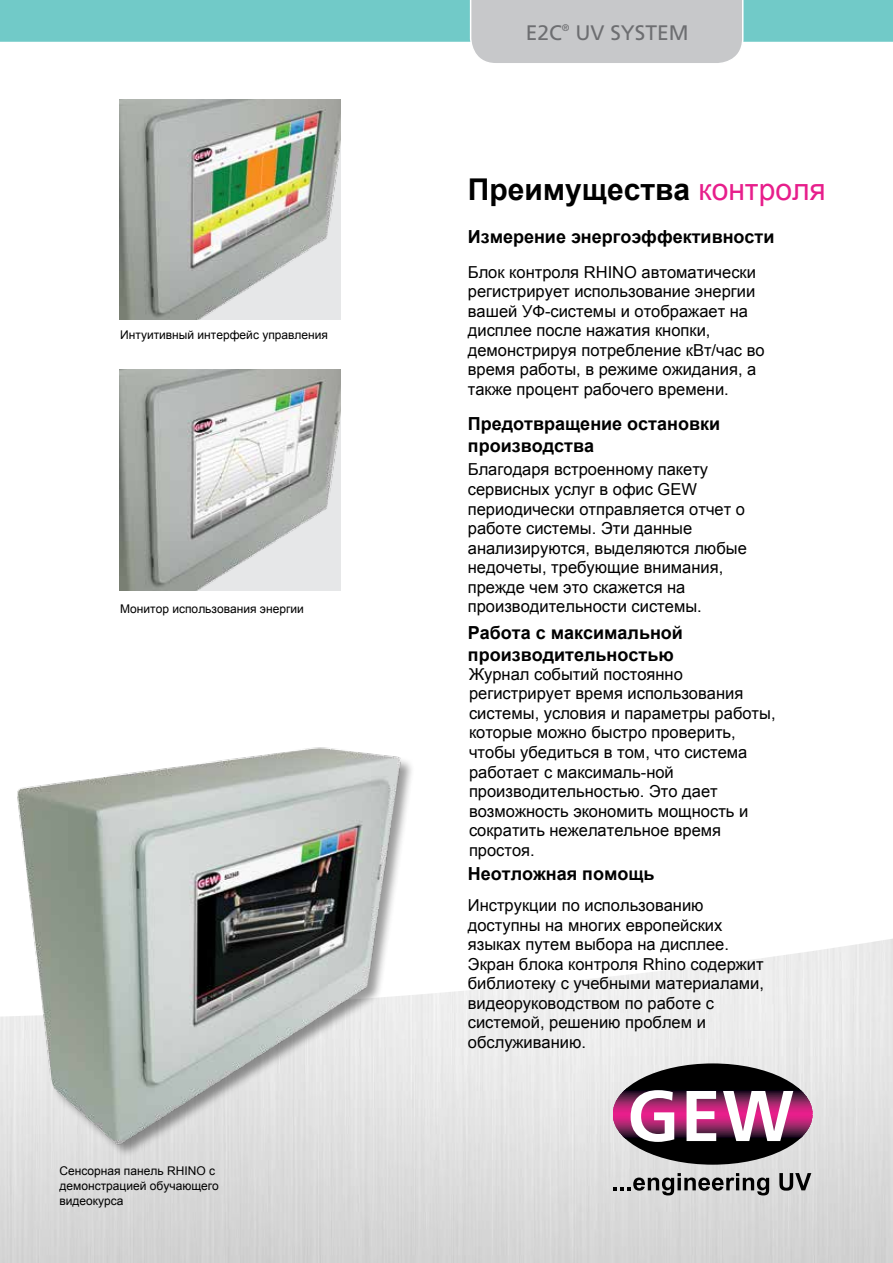
<style>
.page{position:relative;width:893px;height:1263px;background:#fff}
.page>*{position:absolute;margin:0;border:0;box-sizing:border-box;transform-origin:0 0}
.t1{font:700 30px "Arial";color:#000}
.t2{font:21px "Frutiger LT";color:#6d6e71}
.t3{font:700 18px/21.6px "Arial";color:#000}
.t4{font:16.5px/19.5px "Arial";color:#000}
.t5{font:12px/15px "Arial";color:#000}
.s1{font-weight:400;color:#e71e8b}
</style>
<div class="page">
<img style="left:0;top:939px;width:893px;height:324px">
<svg style="left:614px;top:1173px;width:155px;height:22px;background:#989898"></svg>
<svg style="left:779px;top:1173px;width:32px;height:18px"></svg>
<svg style="left:613px;top:1139px;width:200px;height:26px;background:#5d5d5d"></svg>
<hr style="left:613px;top:1138px;width:200px;height:1px;background:#000007">
<hr style="left:613px;top:1137px;width:200px;height:1px;background:#0c0014">
<hr style="left:613px;top:1136px;width:200px;height:1px;background:#200a21">
<hr style="left:613px;top:1135px;width:200px;height:1px;background:#2b1028">
<hr style="left:613px;top:1134px;width:200px;height:1px;background:#391732">
<hr style="left:613px;top:1133px;width:200px;height:1px;background:#471c3b">
<hr style="left:613px;top:1132px;width:200px;height:1px;background:#501f40">
<hr style="left:613px;top:1131px;width:200px;height:1px;background:#5f2248">
<hr style="left:613px;top:1130px;width:200px;height:1px;background:#68244e">
<hr style="left:613px;top:1129px;width:200px;height:1px;background:#752655">
<hr style="left:613px;top:1128px;width:200px;height:1px;background:#7e275a">
<hr style="left:613px;top:1127px;width:200px;height:1px;background:#8c2861">
<hr style="left:613px;top:1126px;width:200px;height:1px;background:#942865">
<hr style="left:613px;top:1125px;width:200px;height:1px;background:#a1286b">
<hr style="left:613px;top:1124px;width:200px;height:1px;background:#a9286f">
<hr style="left:613px;top:1123px;width:200px;height:1px;background:#b42774">
<hr style="left:613px;top:1122px;width:200px;height:1px;background:#bb2777">
<hr style="left:613px;top:1121px;width:200px;height:1px;background:#c5247b">
<hr style="left:613px;top:1120px;width:200px;height:1px;background:#cb237e">
<hr style="left:613px;top:1119px;width:200px;height:1px;background:#d32182">
<hr style="left:613px;top:1118px;width:200px;height:1px;background:#d82284">
<hr style="left:613px;top:1117px;width:200px;height:1px;background:#de2087">
<hr style="left:613px;top:1116px;width:200px;height:1px;background:#e21e88">
<hr style="left:613px;top:1115px;width:200px;height:1px;background:#e71e8a">
<hr style="left:613px;top:1114px;width:200px;height:1px;background:#e91e8c">
<hr style="left:613px;top:1113px;width:200px;height:1px;background:#e81e8c">
<hr style="left:613px;top:1112px;width:200px;height:1px;background:#e41e89">
<hr style="left:613px;top:1111px;width:200px;height:1px;background:#e01e87">
<hr style="left:613px;top:1110px;width:200px;height:1px;background:#da2085">
<hr style="left:613px;top:1109px;width:200px;height:1px;background:#d52283">
<hr style="left:613px;top:1108px;width:200px;height:1px;background:#ce2380">
<hr style="left:613px;top:1107px;width:200px;height:1px;background:#c8247d">
<hr style="left:613px;top:1106px;width:200px;height:1px;background:#be2579">
<hr style="left:613px;top:1105px;width:200px;height:1px;background:#b82676">
<hr style="left:613px;top:1104px;width:200px;height:1px;background:#ad2871">
<hr style="left:613px;top:1103px;width:200px;height:1px;background:#a5296d">
<hr style="left:613px;top:1102px;width:200px;height:1px;background:#992968">
<hr style="left:613px;top:1101px;width:200px;height:1px;background:#902863">
<hr style="left:613px;top:1100px;width:200px;height:1px;background:#83275c">
<hr style="left:613px;top:1099px;width:200px;height:1px;background:#7a2658">
<hr style="left:613px;top:1098px;width:200px;height:1px;background:#6c2550">
<hr style="left:613px;top:1097px;width:200px;height:1px;background:#5f2248">
<hr style="left:613px;top:1096px;width:200px;height:1px;background:#552043">
<hr style="left:613px;top:1095px;width:200px;height:1px;background:#471c3b">
<hr style="left:613px;top:1094px;width:200px;height:1px;background:#3e1935">
<hr style="left:613px;top:1093px;width:200px;height:1px;background:#30132b">
<hr style="left:613px;top:1092px;width:200px;height:1px;background:#250d25">
<hr style="left:613px;top:1091px;width:200px;height:1px;background:#130218">
<hr style="left:613px;top:1090px;width:200px;height:1px;background:#03000d">
<hr style="left:613px;top:1089px;width:200px;height:1px;background:#000001">
<svg style="left:613px;top:1063px;width:200px;height:26px;background:#5b5b5b"></svg>
<svg style="left:723px;top:1091px;width:70px;height:50px"></svg>
<svg style="left:686px;top:1091px;width:30px;height:50px"></svg>
<svg style="left:631px;top:1090px;width:43px;height:52px"></svg>
<img style="left:120px;top:99px;width:220px;height:221px">
<img style="left:120px;top:370px;width:220px;height:220px">
<svg style="left:0;top:0;width:893px;height:63px"></svg>
<img style="left:0;top:747px;width:421px;height:407px">
<p class="t5" style="left:120px;top:328px;width:209px">Интуитивный интерфейс управления</p>
<p class="t5" style="left:120px;top:602px;width:185px">Монитор использования энергии</p>
<p class="t5" style="left:60px;top:1163px;width:161px">Сенсорная панель RHINO с демонстрацией обучающего видеокурса</p>
<p class="t2" style="left:526px;top:20px;width:164px">E2C<sup>®</sup> UV SYSTEM</p>
<h1 class="t1" style="left:468px;top:169px;width:359px">Преимущества <span class="s1">контроля</span></h1>
<p class="t3" style="left:468px;top:226px;width:308px">Измерение энергоэффективности</p>
<p class="t4" style="left:468px;top:263px;width:298px">Блок контроля RHINO автоматически регистрирует использование энергии вашей УФ-системы и отображает на дисплее после нажатия кнопки, демонстрируя потребление кВт/час во время работы, в режиме ожидания, а также процент рабочего времени.</p>
<p class="t3" style="left:468px;top:413px;width:254px">Предотвращение остановки производства</p>
<p class="t4" style="left:468px;top:460px;width:280px">Благодаря встроенному пакету сервисных услуг в офис GEW периодически отправляется отчет о работе системы. Эти данные анализируются, выделяются любые недочеты, требующие внимания, прежде чем это скажется на производительности системы.</p>
<p class="t3" style="left:468px;top:622px;width:217px">Работа с максимальной производительностью</p>
<p class="t4" style="left:469px;top:665px;width:308px">Журнал событий постоянно регистрирует время использования системы, условия и параметры работы, которые можно быстро проверить, чтобы убедиться в том, что система работает с максималь-ной производительностью. Это дает возможность экономить мощность и сократить нежелательное время простоя.</p>
<p class="t3" style="left:468px;top:864px;width:188px">Неотложная помощь</p>
<p class="t4" style="left:468px;top:896px;width:298px">Инструкции по использованию доступны на многих европейских языках путем выбора на дисплее.<br>Экран блока контроля Rhino содержит библиотеку с учебными материалами, видеоруководством по работе с системой, решению проблем и обслуживанию.</p>
</div>
